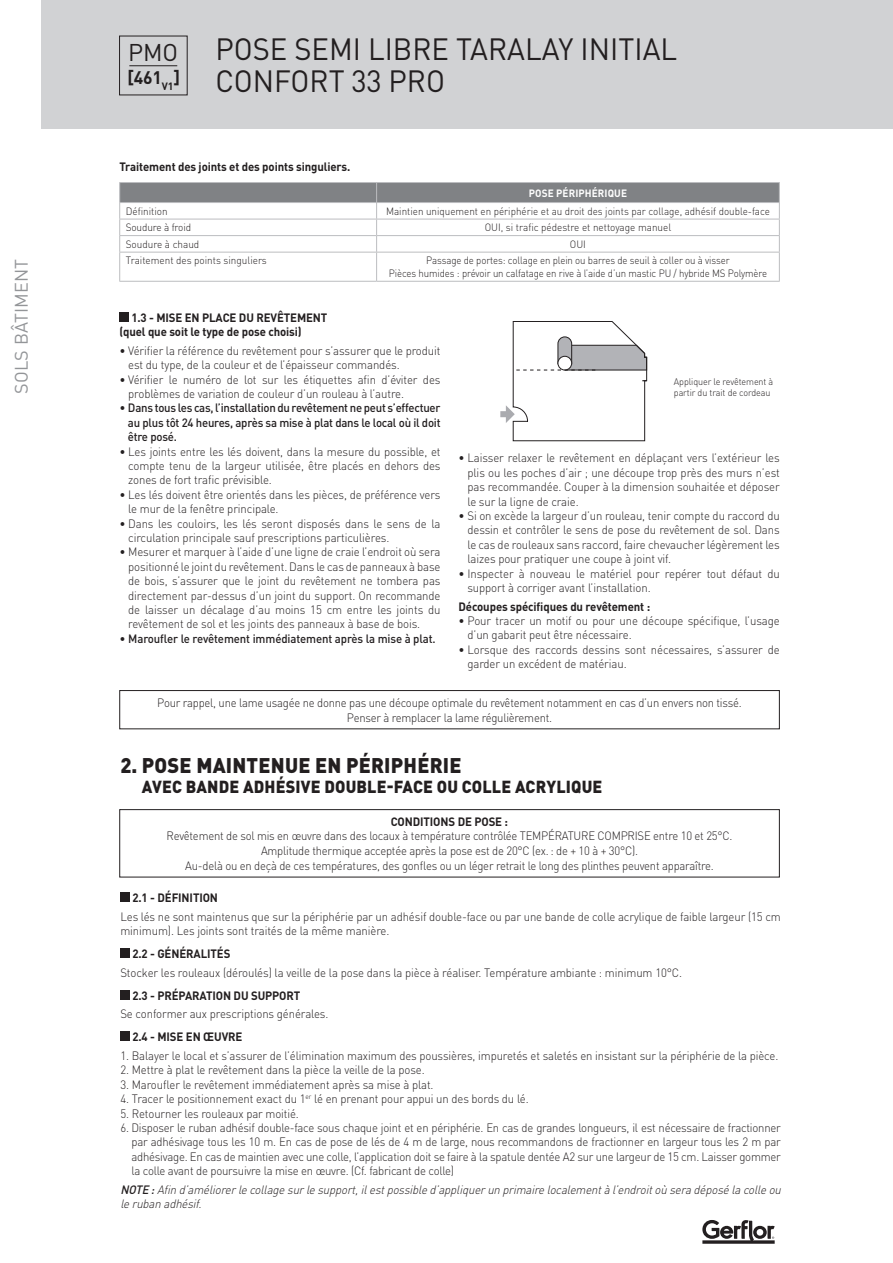
<style>
.page{position:relative;width:893px;height:1263px;background:#fff}
.page>*{position:absolute;margin:0;border:0;box-sizing:border-box;transform-origin:0 0}
.t1{font:30.45px/32.2px "DIN Pro";color:#231f20;scale:.96 1}
.t2{font:24px "DIN Pro";color:#231f20}
.t3{font:900 21px "DIN Pro";letter-spacing:.01em;color:#231f20;scale:.95 1}
.t4{font:18px "DIN Pro";letter-spacing:.01em;color:#939598}
.t5{font:700 18px "DIN Pro";color:#231f20}
.t6{font:900 17.25px "DIN Pro";letter-spacing:.01em;color:#231f20;scale:.94 1}
.t7{font:300 12px/14.4px "DIN Pro";letter-spacing:-.01em;color:#231f20;scale:.95 1}
.t8{font:300 12px/14.7px "DIN Pro";letter-spacing:-.01em;color:#231f20;text-align:center;scale:.94 1}
.t9{font:700 12px/14.4px "DIN Pro";letter-spacing:-.01em;color:#231f20;scale:.95 1}
.t10{font:500 12px/14.4px "DIN Pro";letter-spacing:-.02em;color:#231f20;text-align:justify;scale:.95 1}
.t11{font:italic 300 12px/14.4px "DIN Pro";color:#231f20;scale:.95 1}
.t12{font:300 10.5px/12.6px "DIN Pro";letter-spacing:-.01em;color:#231f20;text-align:center;scale:.92 1}
.t13{font:300 10.5px "DIN Pro";letter-spacing:-.01em;color:#231f20;scale:.95 1}
.t14{font:300 10.5px "DIN Pro";letter-spacing:-.01em;color:#231f20;scale:.94 1}
.t15{font:700 10.5px "DIN Pro";letter-spacing:.01em;color:#fff;scale:.95 1}
.t16{font:300 9.45px/11.4px "DIN Pro";letter-spacing:-.01em;color:#231f20;scale:.95 1}
.s1{font-weight:300}
.s2{font-weight:500}
</style>
<div class="page">
<div style="left:42px;top:0;width:851px;height:129px;background:#d1d2d4"></div>
<hr style="left:129px;top:65px;width:48px;height:1px;background:#231f20">
<div style="left:119px;top:36px;width:69px;height:59px;border:1px solid #231f20"></div>
<div style="left:120px;top:892px;width:10px;height:10px;background:#231f20"></div>
<div style="left:120px;top:948px;width:10px;height:10px;background:#231f20"></div>
<div style="left:120px;top:990px;width:10px;height:10px;background:#231f20"></div>
<div style="left:120px;top:1032px;width:10px;height:9px;background:#231f20"></div>
<div style="left:119px;top:809px;width:661px;height:68px;border:1px solid #231f20"></div>
<div style="left:119px;top:690px;width:661px;height:39px;border:1px solid #231f20"></div>
<div style="left:119px;top:312px;width:10px;height:10px;background:#231f20"></div>
<hr style="left:119px;top:281px;width:258px;height:1px;background:#bcbdc0">
<hr style="left:377px;top:281px;width:403px;height:1px;background:#bcbdc0">
<hr style="left:119px;top:182px;width:258px;height:1px;background:#bcbdc0">
<hr style="left:377px;top:182px;width:403px;height:1px;background:#bcbdc0">
<svg style="left:119px;top:183px;width:661px;height:98px"></svg>
<svg style="left:500px;top:321px;width:147px;height:121px"></svg>
<svg style="left:702px;top:1220px;width:73px;height:24px"></svg>
<h3 class="t4" style="left:9px;top:394px;width:137px;rotate:-90deg">SOLS BÂTIMENT</h3>
<h2 class="t2" style="left:128px;top:36px;width:52px">PMO</h2>
<h3 class="t5" style="left:127px;top:66px;width:54px">[461<sub>V1</sub>]</h3>
<h1 class="t1" style="left:215px;top:32px;width:483px">POSE SEMI LIBRE TARALAY INITIAL<br>CONFORT 33 PRO</h1>
<p class="t9" style="left:119px;top:159px;width:245px">Traitement des joints et des points singuliers.</p>
<p class="t15" style="left:529px;top:186px;width:105px">POSE PÉRIPHÉRIQUE</p>
<p class="t13" style="left:126px;top:204px;width:46px">Définition</p>
<p class="t14" style="left:386px;top:204px;width:410px">Maintien uniquement en périphérie et au droit des joints par collage, adhésif double-face</p>
<p class="t13" style="left:126px;top:220px;width:70px">Soudure à froid</p>
<p class="t13" style="left:485px;top:220px;width:198px">OUI, si trafic pédestre et nettoyage manuel</p>
<p class="t13" style="left:126px;top:237px;width:79px">Soudure à chaud</p>
<p class="t13" style="left:570px;top:237px;width:18px">OUI</p>
<p class="t13" style="left:126px;top:253px;width:150px">Traitement des points singuliers</p>
<p class="t12" style="left:389px;top:254px;width:413px">Passage de portes: collage en plein ou barres de seuil à coller ou à visser<br>Pièces humides : prévoir un calfatage en rive à l’aide d’un mastic PU / hybride MS Polymère</p>
<p class="t9" style="left:119px;top:310px;width:220px;text-indent:12px">1.3 - MISE EN PLACE DU REVÊTEMENT (quel que soit le type de pose choisi)</p>
<p class="t7" style="left:128px;top:343px;width:330px;text-indent:-9px">• Vérifier la référence du revêtement pour s’assurer que le produit est du type, de la couleur et de l’épaisseur commandés.</p>
<p class="t7" style="left:128px;top:372px;width:330px;text-indent:-9px">• Vérifier le numéro de lot sur les étiquettes afin d’éviter des problèmes de variation de couleur d’un rouleau à l’autre.</p>
<p class="t10" style="left:128px;top:400px;width:331px;text-indent:-9px"><span class="s1">•</span> Dans tous les cas, l’installation du revêtement ne peut s’effectuer au plus tôt 24 heures, après sa mise à plat dans le local où il doit être posé.</p>
<p class="t7" style="left:128px;top:444px;width:330px;text-align:justify;text-indent:-9px">• Les joints entre les lés doivent, dans la mesure du possible, et compte tenu de la largeur utilisée, être placés en dehors des zones de fort trafic prévisible.</p>
<p class="t7" style="left:128px;top:487px;width:330px;text-indent:-9px">• Les lés doivent être orientés dans les pièces, de préférence vers le mur de la fenêtre principale.</p>
<p class="t7" style="left:128px;top:516px;width:330px;text-indent:-9px">• Dans les couloirs, les lés seront disposés dans le sens de la circulation principale sauf prescriptions particulières.</p>
<p class="t7" style="left:128px;top:544px;width:330px;text-align:justify;text-indent:-9px">• Mesurer et marquer à l’aide d’une ligne de craie l’endroit où sera positionné le joint du revêtement. Dans le cas de panneaux à base de bois, s’assurer que le joint du revêtement ne tombera pas directement par-dessus d’un joint du support. On recommande de laisser un décalage d’au moins 15 cm entre les joints du revêtement de sol et les joints des panneaux à base de bois.</p>
<p class="t10" style="left:119px;top:631px;width:335px"><span class="s1">•</span> Maroufler le revêtement immédiatement après la mise à plat.</p>
<p class="t16" style="left:674px;top:376px;width:106px">Appliquer le revêtement à partir du trait de cordeau</p>
<p class="t7" style="left:467px;top:450px;width:330px;text-align:justify;text-indent:-9px">• Laisser relaxer le revêtement en déplaçant vers l’extérieur les plis ou les poches d’air ; une découpe trop près des murs n’est pas recommandée. Couper à la dimension souhaitée et déposer le sur la ligne de craie.</p>
<p class="t7" style="left:467px;top:508px;width:330px;text-align:justify;text-indent:-9px">• Si on excède la largeur d’un rouleau, tenir compte du raccord du dessin et contrôler le sens de pose du revêtement de sol. Dans le cas de rouleaux sans raccord, faire chevaucher légèrement les laizes pour pratiquer une coupe à joint vif.</p>
<p class="t7" style="left:467px;top:566px;width:330px;text-indent:-9px">• Inspecter à nouveau le matériel pour repérer tout défaut du support à corriger avant l’installation.</p>
<p class="t9" style="left:459px;top:599px;width:203px">Découpes spécifiques du revêtement :</p>
<p class="t7" style="left:467px;top:613px;width:330px;text-indent:-9px">• Pour tracer un motif ou pour une découpe spécifique, l’usage d’un gabarit peut être nécessaire.</p>
<p class="t7" style="left:467px;top:642px;width:330px;text-indent:-9px">• Lorsque des raccords dessins sont nécessaires, s’assurer de garder un excédent de matériau.</p>
<p class="t8" style="left:157px;top:694px;width:623px">Pour rappel, une lame usagée ne donne pas une découpe optimale du revêtement notamment en cas d’un envers non tissé.<br>Penser à remplacer la lame régulièrement.</p>
<h3 class="t3" style="left:120px;top:751px;width:361px">2. POSE MAINTENUE EN PÉRIPHÉRIE</h3>
<h3 class="t6" style="left:142px;top:775px;width:491px">AVEC BANDE ADHÉSIVE DOUBLE-FACE OU COLLE ACRYLIQUE</h3>
<p class="t9" style="left:391px;top:813px;width:125px">CONDITIONS DE POSE :</p>
<p class="t8" style="left:167px;top:828px;width:603px">Revêtement de sol mis en œuvre dans des locaux à température contrôlée TEMPÉRATURE COMPRISE entre 10 et 25°C.<br>Amplitude thermique acceptée après la pose est de 20°C (ex. : de + 10 à + 30°C).<br>Au-delà ou en deçà de ces températures, des gonfles ou un léger retrait le long des plinthes peuvent apparaître.</p>
<p class="t9" style="left:132px;top:890px;width:92px">2.1 - DÉFINITION</p>
<p class="t7" style="left:120px;top:909px;width:697px">Les lés ne sont maintenus que sur la périphérie par un adhésif double-face ou par une bande de colle acrylique de faible largeur (15 cm minimum). Les joints sont traités de la même manière.</p>
<p class="t9" style="left:132px;top:946px;width:105px">2.2 - GÉNÉRALITÉS</p>
<p class="t7" style="left:120px;top:965px;width:593px">Stocker les rouleaux (déroulés) la veille de la pose dans la pièce à réaliser. Température ambiante : minimum 10°C.</p>
<p class="t9" style="left:132px;top:988px;width:178px">2.3 - PRÉPARATION DU SUPPORT</p>
<p class="t7" style="left:120px;top:1006px;width:220px">Se conformer aux prescriptions générales.</p>
<p class="t9" style="left:132px;top:1029px;width:117px">2.4 - MISE EN ŒUVRE</p>
<p class="t7" style="left:120px;top:1048px;width:694px">1. Balayer le local et s’assurer de l’élimination maximum des poussières, impuretés et saletés en insistant sur la périphérie de la pièce.</p>
<p class="t7" style="left:120px;top:1062px;width:322px">2. Mettre à plat le revêtement dans la pièce la veille de la pose.</p>
<p class="t7" style="left:120px;top:1077px;width:331px">3. Maroufler le revêtement immédiatement après sa mise à plat.</p>
<p class="t7" style="left:120px;top:1091px;width:431px">4. Tracer le positionnement exact du 1<sup>er</sup> lé en prenant pour appui un des bords du lé.</p>
<p class="t7" style="left:120px;top:1105px;width:189px">5. Retourner les rouleaux par moitié.</p>
<p class="t7" style="left:131px;top:1120px;width:685px;text-align:justify;text-indent:-11px">6. Disposer le ruban adhésif double-face sous chaque joint et en périphérie. En cas de grandes longueurs, il est nécessaire de fractionner par adhésivage tous les 10 m. En cas de pose de lés de 4 m de large, nous recommandons de fractionner en largeur tous les 2 m par adhésivage. En cas de maintien avec une colle, l’application doit se faire à la spatule dentée A2 sur une largeur de 15 cm. Laisser gommer la colle avant de poursuivre la mise en œuvre. (Cf. fabricant de colle)</p>
<p class="t11" style="left:120px;top:1182px;width:700px"><span class="s2">NOTE :</span>Afind’améliorerlecollagesurlesupport,ilestpossibled’appliquerunprimairelocalementàl’endroitoùseradéposélacolleou lerubanadhésif.</p>
</div>
